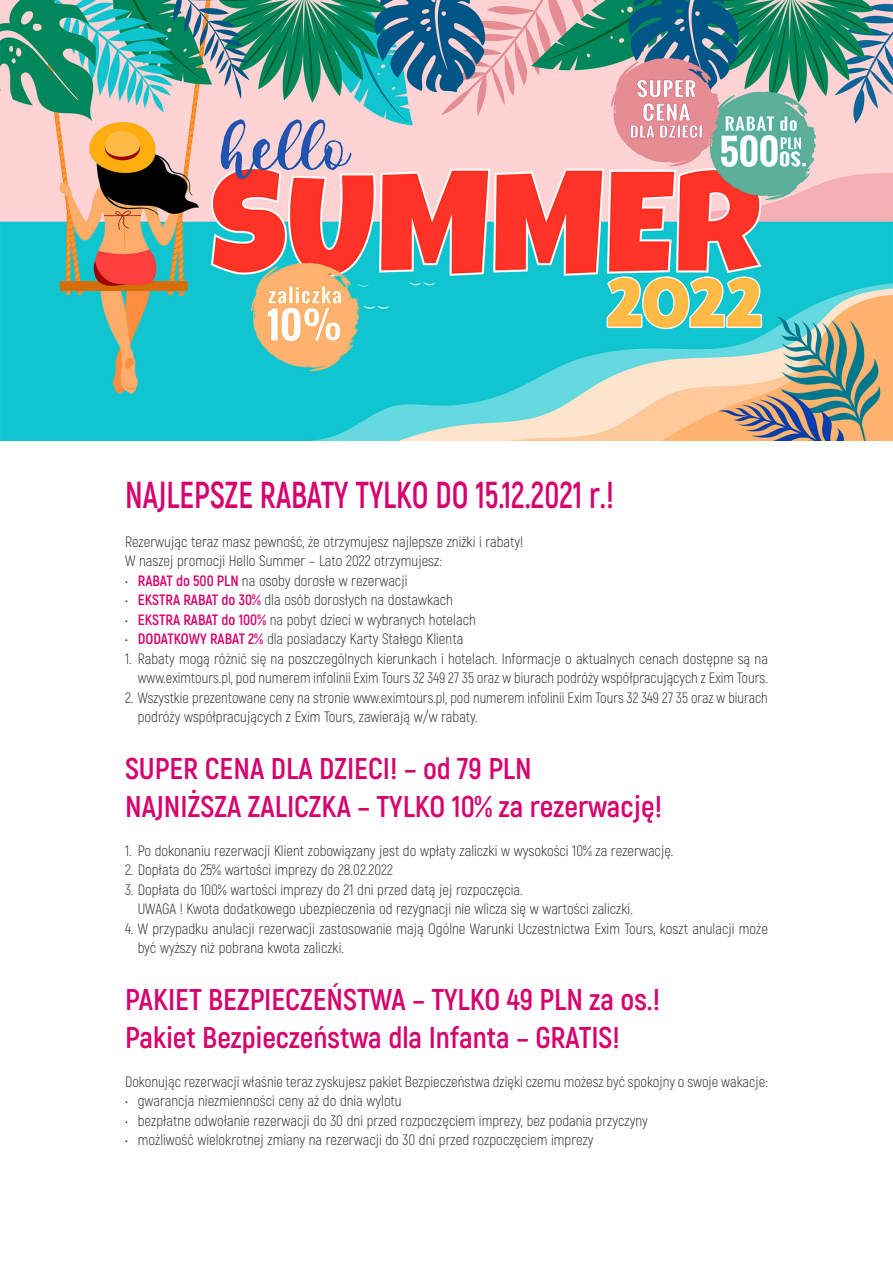
<style>
.page{position:relative;width:893px;height:1263px;background:#fff}
.page>*{position:absolute;margin:0;border:0;box-sizing:border-box;transform-origin:0 0}
.tytuł{font:700 37.5px "Akrobat";color:#d6026d;scale:.85 1}
._2_kolumny{font:700 30px "Akrobat";color:#d6026d}
.tekst_1{font:300 15px/19.5px "Akrobat";color:#231f20}
._2_kolumny-2{font:300 15px "Akrobat";color:#231f20}
.s1{font-weight:700;color:#d6026d}
</style>
<div class="page">
<img style="left:0;top:0;width:893px;height:440px">
<p class="tytuł" style="left:125px;top:471px;width:577px">NAJLEPSZE RABATY TYLKO DO 15.12.2021 r.!</p>
<p class="_2_kolumny-2" style="left:125px;top:533px;width:400px">Rezerwując teraz masz pewność, że otrzymujesz najlepsze zniżki i rabaty!</p>
<p class="_2_kolumny-2" style="left:125px;top:552px;width:319px">W naszej promocji Hello Summer – Lato 2022 otrzymujesz:</p>
<p class="tekst_1" style="left:125px;top:571px;width:284px">• <span class="s1">RABAT do 500 PLN</span> na osoby dorosłe w rezerwacji</p>
<p class="tekst_1" style="left:125px;top:590px;width:329px">• <span class="s1">EKSTRA RABAT do 30%</span> dla osób dorosłych na dostawkach</p>
<p class="tekst_1" style="left:125px;top:610px;width:352px">• <span class="s1">EKSTRA RABAT do 100%</span> na pobyt dzieci w wybranych hotelach</p>
<p class="tekst_1" style="left:125px;top:629px;width:340px">• <span class="s1">DODATKOWY RABAT 2%</span> dla posiadaczy Karty Stałego Klienta</p>
<p class="tekst_1" style="left:125px;top:649px;width:644px;text-align:right">1. Rabaty mogą różnić się na poszczególnych kierunkach i hotelach. Informacje o aktualnych cenach dostępne są na www.eximtours.pl, pod numerem infolinii Exim Tours 32 349 27 35 oraz w biurach podróży współpracujących z Exim Tours.</p>
<p class="tekst_1" style="left:138px;top:688px;width:632px;text-indent:-13px">2. Wszystkie prezentowane ceny na stronie www.eximtours.pl, pod numerem infolinii Exim Tours 32 349 27 35 oraz w biurach podróży współpracujących z Exim Tours, zawierają w/w rabaty.</p>
<p class="_2_kolumny" style="left:125px;top:750px;width:408px">SUPER CENA DLA DZIECI! – od 79 PLN</p>
<p class="_2_kolumny" style="left:125px;top:788px;width:539px">NAJNIŻSZA ZALICZKA – TYLKO 10% za rezerwację!</p>
<p class="tekst_1" style="left:125px;top:841px;width:550px">1. Po dokonaniu rezerwacji Klient zobowiązany jest do wpłaty zaliczki w wysokości 10% za rezerwację.</p>
<p class="tekst_1" style="left:125px;top:860px;width:269px">2. Dopłata do 25% wartości imprezy do 28.02.2022</p>
<p class="tekst_1" style="left:125px;top:880px;width:399px">3. Dopłata do 100% wartości imprezy do 21 dni przed datą jej rozpoczęcia.</p>
<p class="tekst_1" style="left:138px;top:899px;width:497px">UWAGA ! Kwota dodatkowego ubezpieczenia od rezygnacji nie wlicza się w wartości zaliczki.</p>
<p class="tekst_1" style="left:138px;top:919px;width:632px;text-indent:-13px">4. W przypadku anulacji rezerwacji zastosowanie mają Ogólne Warunki Uczestnictwa Exim Tours, koszt anulacji może być wyższy niż pobrana kwota zaliczki.</p>
<p class="_2_kolumny" style="left:125px;top:981px;width:537px">PAKIET BEZPIECZEŃSTWA – TYLKO 49 PLN za os.!</p>
<p class="_2_kolumny" style="left:125px;top:1019px;width:496px">Pakiet Bezpieczeństwa dla Infanta – GRATIS!</p>
<p class="_2_kolumny-2" style="left:125px;top:1073px;width:644px">Dokonując rezerwacji właśnie teraz zyskujesz pakiet Bezpieczeństwa dzięki czemu możesz być spokojny o swoje wakacje:</p>
<p class="tekst_1" style="left:125px;top:1091px;width:278px">• gwarancja niezmienności ceny aż do dnia wylotu</p>
<p class="tekst_1" style="left:125px;top:1111px;width:524px">• bezpłatne odwołanie rezerwacji do 30 dni przed rozpoczęciem imprezy, bez podania przyczyny</p>
<p class="tekst_1" style="left:125px;top:1130px;width:470px">• możliwość wielokrotnej zmiany na rezerwacji do 30 dni przed rozpoczęciem imprezy</p>
</div>
